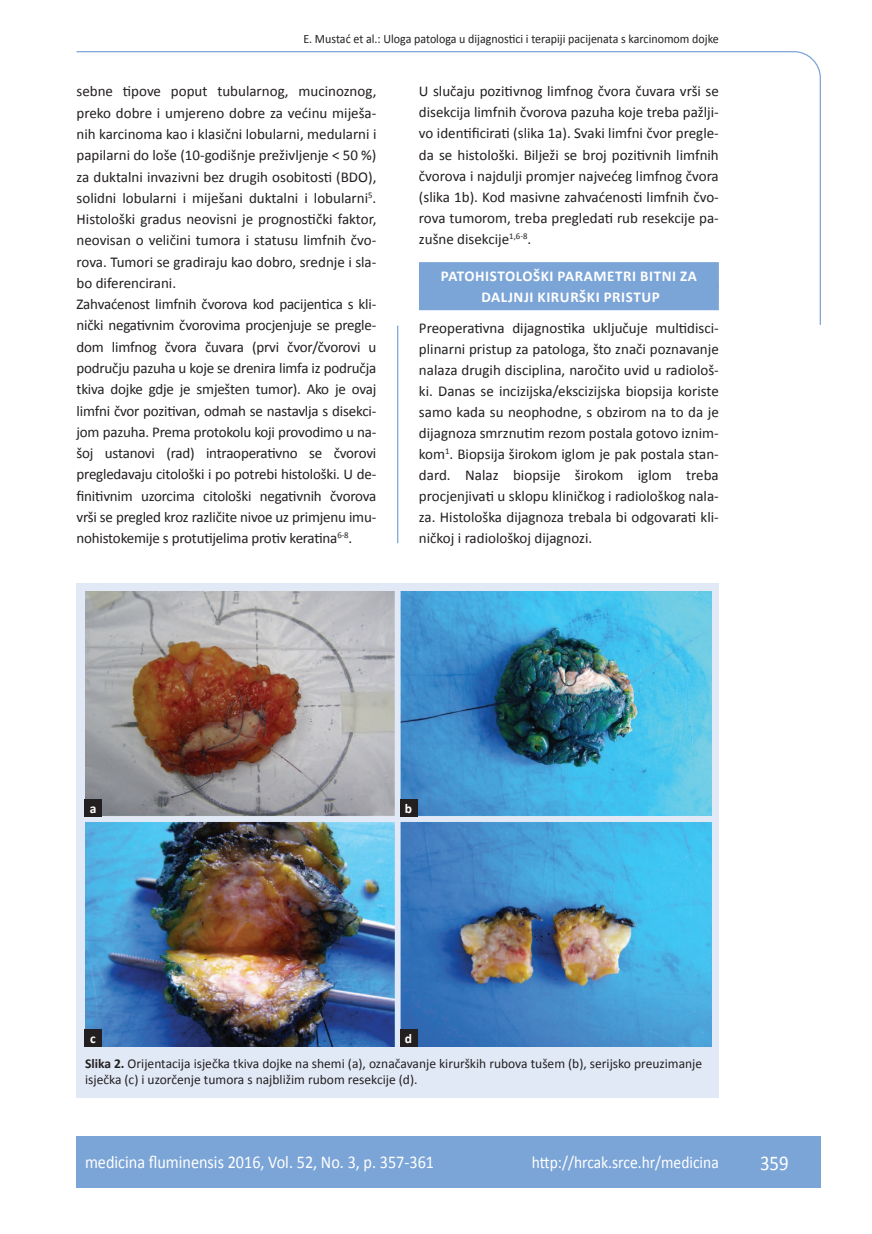
<style>
.page{position:relative;width:872px;height:1234px;background:#fff}
.page>*{position:absolute;margin:0;border:0;box-sizing:border-box;transform-origin:0 0}
.t1{font:21px "Calibri";color:#fff;scale:.9 1}
.t2{font:18px "Calibri";color:#fff;scale:.9 1}
.t3{font:17.25px "Calibri";color:#fff;scale:.9 1}
.t4{font:15px/21.3px "Calibri";letter-spacing:-.015em;color:#231f20;text-align:justify}
.t5{font:700 15px/21px "Calibri";letter-spacing:.04em;color:#fff;text-align:center}
.t6{font:13.5px/16.5px "Calibri";color:#231f20}
.t7{font:700 13.5px "Calibri";color:#fff}
.t8{font:12.75px "Calibri";color:#231f20;scale:.94 1}
.s1{font-weight:700}
</style>
<div class="page">
<svg style="left:76px;top:51px;width:745px;height:275px"></svg>
<hr style="left:397px;top:325px;width:1px;height:218px;background:#7ca5d7">
<div style="left:77px;top:1135px;width:744px;height:51px;background:#7ca5d7"></div>
<div style="left:419px;top:262px;width:300px;height:27px;background:#7ca5d7"></div>
<div style="left:419px;top:283px;width:300px;height:27px;background:#7ca5d7"></div>
<div style="left:77px;top:583px;width:642px;height:514px;background:#e1e9f6"></div>
<img style="left:85px;top:591px;width:626px;height:455px">
<div style="left:85px;top:799px;width:17px;height:17px;background:#231f20"></div>
<div style="left:85px;top:1029px;width:17px;height:17px;background:#231f20"></div>
<div style="left:400px;top:799px;width:17px;height:17px;background:#231f20"></div>
<div style="left:400px;top:1029px;width:17px;height:17px;background:#231f20"></div>
<p class="t8" style="left:303px;top:30px;width:443px">E. Mustać et al.: Uloga patologa u dijagnostici i terapiji pacijenata s karcinomom dojke</p>
<p class="t4" style="left:77px;top:80px;width:301px;text-align:left">sebne tipove poput tubularnog, mucinoznog, preko dobre i umjereno dobre za većinu miješa&shy;nih karcinoma kao i klasični lobularni, medularni i papilarni do loše (10-godišnje preživljenje &lt; 50 %) za duktalni invazivni bez drugih osobitosti (BDO), solidni lobularni i miješani duktalni i lobularni<sup>5</sup>.<br>Histološki gradus neovisni je prognostički faktor, neovisan o veličini tumora i statusu limfnih čvo&shy;rova. Tumori se gradiraju kao dobro, srednje i sla&shy;bo diferencirani.<br>Zahvaćenost limfnih čvorova kod pacijentica s kli&shy;nički negativnim čvorovima procjenjuje se pregle&shy;dom limfnog čvora čuvara (prvi čvor/čvorovi u području pazuha u koje se drenira limfa iz područja tkiva dojke gdje je smješten tumor). Ako je ovaj limfni čvor pozitivan, odmah se nastavlja s disekci&shy;jom pazuha. Prema protokolu koji provodimo u na&shy;šoj ustanovi (rad) intraoperativno se čvorovi pregledavaju citološki i po potrebi histološki. U de&shy;finitivnim uzorcima citološki negativnih čvorova vrši se pregled kroz različite nivoe uz primjenu imu&shy;nohistokemije s protutijelima protiv keratina<sup>6-8</sup>.</p>
<p class="t4" style="left:419px;top:80px;width:301px">U slučaju pozitivnog limfnog čvora čuvara vrši se disekcija limfnih čvorova pazuha koje treba pažlji&shy;vo identificirati (slika 1a). Svaki limfni čvor pregle&shy;da se histološki. Bilježi se broj pozitivnih limfnih čvorova i najdulji promjer najvećeg limfnog čvora (slika 1b). Kod masivne zahvaćenosti limfnih čvo&shy;rova tumorom, treba pregledati rub resekcije pa&shy;zušne disekcije<sup>1,6-8</sup>.</p>
<p class="t5" style="left:441px;top:265px;width:258px">PATOHISTOLOŠKI PARAMETRI BITNI ZA<br>DALJNJI KIRURŠKI PRISTUP</p>
<p class="t4" style="left:419px;top:316px;width:301px">Preoperativna dijagnostika uključuje multidisci&shy;plinarni pristup za patologa, što znači poznavanje nalaza drugih disciplina, naročito uvid u radiološ&shy;ki. Danas se incizijska/ekscizijska biopsija koriste samo kada su neophodne, s obzirom na to da je dijagnoza smrznutim rezom postala gotovo iznim&shy;kom<sup>1</sup>. Biopsija širokom iglom je pak postala stan&shy;dard. Nalaz biopsije širokom iglom treba procjenjivati u sklopu kliničkog i radiološkog nala&shy;za. Histološka dijagnoza trebala bi odgovarati kli&shy;ničkoj i radiološkoj dijagnozi.</p>
<p class="t7" style="left:90px;top:800px;width:8px">a</p>
<p class="t7" style="left:90px;top:1030px;width:7px">c</p>
<p class="t7" style="left:405px;top:800px;width:9px">b</p>
<p class="t7" style="left:405px;top:1030px;width:9px">d</p>
<p class="t6" style="left:85px;top:1053px;width:618px"><span class="s1">Slika 2.</span> Orijentacija isječka tkiva dojke na shemi (a), označavanje kirurških rubova tušem (b), serijsko preuzimanje isječka (c) i uzorčenje tumora s najbližim rubom resekcije (d).</p>
<p class="t2" style="left:85px;top:1150px;width:389px">medicina fluminensis 2016, Vol. 52, No. 3, p. 357-361</p>
<p class="t3" style="left:532px;top:1151px;width:209px">http://hrcak.srce.hr/medicina</p>
<h1 class="t1" style="left:760px;top:1149px;width:33px">359</h1>
</div>
